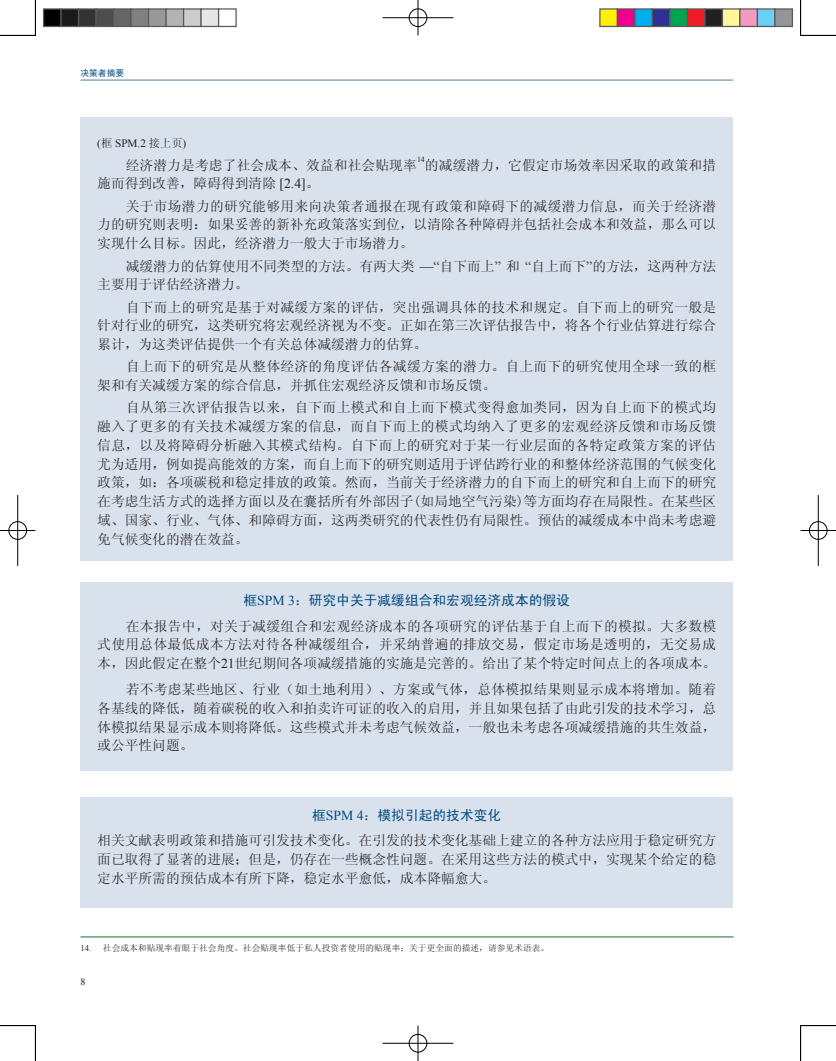
<style>
.page{position:relative;width:836px;height:1061px;background:#fff}
.page>*{position:absolute;margin:0;border:0;box-sizing:border-box;transform-origin:0 0}
.t1{font:13.75px/18.8px "Sim Sun";color:#231f20;text-align:justify}
.t2{font:13.75px/22.2px "Sim Sun";letter-spacing:.025em;color:#231f20}
.t3{font:13.75px "Sim Hei";color:#004a7f}
.t4{font:11.25px "Times New Roman";color:#231f20}
.t5{font:8.75px "Sim Sun";color:#231f20}
.t6{font:8.75px "Sim Hei";color:#004a7f}
.t7{font:7.88px "Times New Roman";color:#231f20}
.s1{font-family:"Sim Sun"}
.s2{font-family:"Times New Roman"}
</style>
<div class="page">
<hr style="left:80px;top:80px;width:653px;height:1px;background:#517daa">
<div style="left:80px;top:117px;width:653px;height:443px;background:#d9e1ed"></div>
<hr style="left:80px;top:937px;width:653px;height:1px;background:#0b7931">
<div style="left:80px;top:582px;width:653px;height:188px;background:#d9e1ed"></div>
<div style="left:80px;top:797px;width:653px;height:110px;background:#d9e1ed"></div>
<hr style="left:0;top:35px;width:35px;height:1px;background:#000">
<hr style="left:800px;top:35px;width:36px;height:1px;background:#000">
<hr style="left:0;top:1025px;width:35px;height:1px;background:#000">
<hr style="left:800px;top:1025px;width:36px;height:1px;background:#000">
<hr style="left:35px;top:0;width:1px;height:35px;background:#000">
<hr style="left:35px;top:1025px;width:1px;height:36px;background:#000">
<hr style="left:800px;top:0;width:1px;height:35px;background:#000">
<hr style="left:800px;top:1025px;width:1px;height:36px;background:#000">
<div style="left:408px;top:8px;width:20px;height:19px;border:2px solid #fff;border-radius:50%"></div>
<hr style="left:382px;top:17px;width:71px;height:2px;background:#fff">
<hr style="left:417px;top:0;width:2px;height:35px;background:#fff">
<div style="left:409px;top:9px;width:18px;height:18px;border:1px solid #000;border-radius:50%"></div>
<hr style="left:382px;top:18px;width:71px;height:1px;background:#000">
<hr style="left:418px;top:0;width:1px;height:35px;background:#000">
<div style="left:408px;top:1033px;width:20px;height:20px;border:2px solid #fff;border-radius:50%"></div>
<hr style="left:382px;top:1042px;width:71px;height:2px;background:#fff">
<hr style="left:417px;top:1025px;width:2px;height:36px;background:#fff">
<div style="left:409px;top:1034px;width:18px;height:18px;border:1px solid #000;border-radius:50%"></div>
<hr style="left:382px;top:1043px;width:71px;height:1px;background:#000">
<hr style="left:418px;top:1025px;width:1px;height:36px;background:#000">
<div style="left:8px;top:521px;width:19px;height:19px;border:2px solid #fff;border-radius:50%"></div>
<hr style="left:17px;top:495px;width:2px;height:71px;background:#fff">
<div style="left:9px;top:521px;width:18px;height:18px;border:1px solid #000;border-radius:50%"></div>
<hr style="left:0;top:530px;width:35px;height:1px;background:#000">
<hr style="left:18px;top:495px;width:1px;height:71px;background:#000">
<div style="left:808px;top:521px;width:20px;height:19px;border:2px solid #fff;border-radius:50%"></div>
<hr style="left:817px;top:495px;width:2px;height:71px;background:#fff">
<div style="left:809px;top:521px;width:18px;height:18px;border:1px solid #000;border-radius:50%"></div>
<hr style="left:800px;top:530px;width:36px;height:1px;background:#000">
<hr style="left:818px;top:495px;width:1px;height:71px;background:#000">
<div style="left:44px;top:9px;width:17px;height:17px;background:#000"></div>
<div style="left:43px;top:8px;width:19px;height:19px;border:1px solid #595959"></div>
<div style="left:61px;top:9px;width:18px;height:17px;background:#1a1a1a"></div>
<div style="left:60px;top:8px;width:19px;height:19px;border:1px solid #595959"></div>
<div style="left:79px;top:9px;width:17px;height:17px;background:#333"></div>
<div style="left:78px;top:8px;width:19px;height:19px;border:1px solid #595959"></div>
<div style="left:96px;top:9px;width:18px;height:17px;background:#4d4d4d"></div>
<div style="left:95px;top:8px;width:19px;height:19px;border:1px solid #595959"></div>
<div style="left:114px;top:9px;width:17px;height:17px;background:#666"></div>
<div style="left:113px;top:8px;width:19px;height:19px;border:1px solid #595959"></div>
<div style="left:131px;top:9px;width:18px;height:17px;background:#808080"></div>
<div style="left:130px;top:8px;width:19px;height:19px;border:1px solid #595959"></div>
<div style="left:149px;top:9px;width:17px;height:17px;background:#999"></div>
<div style="left:148px;top:8px;width:19px;height:19px;border:1px solid #595959"></div>
<div style="left:166px;top:9px;width:18px;height:17px;background:#b3b3b3"></div>
<div style="left:165px;top:8px;width:19px;height:19px;border:1px solid #595959"></div>
<div style="left:184px;top:9px;width:17px;height:17px;background:#ccc"></div>
<div style="left:183px;top:8px;width:19px;height:19px;border:1px solid #595959"></div>
<div style="left:201px;top:9px;width:18px;height:17px;background:#e6e6e6"></div>
<div style="left:200px;top:8px;width:19px;height:19px;border:1px solid #595959"></div>
<div style="left:218px;top:8px;width:19px;height:19px;border:1px solid #595959"></div>
<div style="left:600px;top:9px;width:17px;height:17px;background:#fff101"></div>
<div style="left:599px;top:8px;width:19px;height:19px;border:1px solid #595959"></div>
<div style="left:617px;top:9px;width:18px;height:17px;background:#ed028c"></div>
<div style="left:617px;top:8px;width:18px;height:19px;border:1px solid #595959"></div>
<div style="left:635px;top:9px;width:17px;height:17px;background:#00aeef"></div>
<div style="left:634px;top:8px;width:19px;height:19px;border:1px solid #595959"></div>
<div style="left:652px;top:9px;width:18px;height:17px;background:#2e3092"></div>
<div style="left:652px;top:8px;width:18px;height:19px;border:1px solid #595959"></div>
<div style="left:670px;top:9px;width:17px;height:17px;background:#00a54f"></div>
<div style="left:669px;top:8px;width:19px;height:19px;border:1px solid #595959"></div>
<div style="left:687px;top:9px;width:18px;height:17px;background:#ee1d23"></div>
<div style="left:687px;top:8px;width:18px;height:19px;border:1px solid #595959"></div>
<div style="left:705px;top:9px;width:17px;height:17px;background:#231f20"></div>
<div style="left:704px;top:8px;width:19px;height:19px;border:1px solid #595959"></div>
<div style="left:722px;top:9px;width:18px;height:17px;background:#fff79a"></div>
<div style="left:722px;top:8px;width:18px;height:19px;border:1px solid #595959"></div>
<div style="left:740px;top:9px;width:17px;height:17px;background:#f499c2"></div>
<div style="left:739px;top:8px;width:19px;height:19px;border:1px solid #595959"></div>
<div style="left:757px;top:9px;width:18px;height:17px;background:#6bcff6"></div>
<div style="left:757px;top:8px;width:18px;height:19px;border:1px solid #595959"></div>
<div style="left:775px;top:9px;width:17px;height:17px;background:#939598"></div>
<div style="left:774px;top:8px;width:19px;height:19px;border:1px solid #595959"></div>
<p class="t6" style="left:80px;top:68px;width:45px">决策者摘要</p>
<p class="t4" style="left:97px;top:136px;width:91px">(<span class="s1">框</span> SPM.2 <span class="s1">接上页</span>)</p>
<p class="t1" style="left:126px;top:155px;width:293px">经济潜力是考虑了社会成本、效益和社会贴现率</p>
<p class="t7" style="left:417px;top:154px;width:9px">14</p>
<p class="t1" style="left:425px;top:155px;width:293px">的减缓潜力，它假定市场效率因采取的政策和措</p>
<p class="t2" style="left:126px;top:172px;width:592px;text-indent:-28px">施而得到改善，障碍得到清除 <span class="s2">[2.4]</span>。<br>关于市场潜力的研究能够用来向决策者通报在现有政策和障碍下的减缓潜力信息，而关于经济潜</p>
<p class="t1" style="left:97px;top:215px;width:620px">力的研究则表明：如果妥善的新补充政策落实到位，以清除各种障碍并包括社会成本和效益，那么可以实现什么目标。因此，经济潜力一般大于市场潜力。</p>
<p class="t1" style="left:97px;top:256px;width:620px;text-indent:28px">减缓潜力的估算使用不同类型的方法。有两大类 <span class="s2">—“</span>自下而上<span class="s2">”</span> 和 <span class="s2">“</span>自上而下<span class="s2">”</span>的方法，这两种方法主要用于评估经济潜力。</p>
<p class="t1" style="left:97px;top:297px;width:620px;text-indent:28px">自下而上的研究是基于对减缓方案的评估，突出强调具体的技术和规定。自下而上的研究一般是针对行业的研究，这类研究将宏观经济视为不变。正如在第三次评估报告中，将各个行业估算进行综合累计，为这类评估提供一个有关总体减缓潜力的估算。</p>
<p class="t2" style="left:97px;top:357px;width:620px;line-height:18.8px;text-indent:28px">自上而下的研究是从整体经济的角度评估各减缓方案的潜力。自上而下的研究使用全球一致的框架和有关减缓方案的综合信息，并抓住宏观经济反馈和市场反馈。</p>
<p class="t1" style="left:97px;top:398px;width:620px;text-indent:28px">自从第三次评估报告以来，自下而上模式和自上而下模式变得愈加类同，因为自上而下的模式均融入了更多的有关技术减缓方案的信息，而自下而上的模式均纳入了更多的宏观经济反馈和市场反馈信息，以及将障碍分析融入其模式结构。自下而上的研究对于某一行业层面的各特定政策方案的评估尤为适用，例如提高能效的方案，而自上而下的研究则适用于评估跨行业的和整体经济范围的气候变化政策，如：各项碳税和稳定排放的政策。然而，当前关于经济潜力的自下而上的研究和自上而下的研究在考虑生活方式的选择方面以及在囊括所有外部因子(如局地空气污染)等方面均存在局限性。在某些区域、国家、行业、气体、和障碍方面，这两类研究的代表性仍有局限性。预估的减缓成本中尚未考虑避免气候变化的潜在效益。</p>
<p class="t3" style="left:243px;top:593px;width:328px">框<span class="s2">SPM 3</span>：研究中关于减缓组合和宏观经济成本的假设</p>
<p class="t1" style="left:97px;top:616px;width:620px;text-indent:28px">在本报告中，对关于减缓组合和宏观经济成本的各项研究的评估基于自上而下的模拟。大多数模式使用总体最低成本方法对待各种减缓组合，并采纳普遍的排放交易，假定市场是透明的，无交易成本，因此假定在整个<span class="s2">21</span>世纪期间各项减缓措施的实施是完善的。给出了某个特定时间点上的各项成本。</p>
<p class="t1" style="left:97px;top:680px;width:620px;text-indent:28px">若不考虑某些地区、行业（如土地利用）、方案或气体，总体模拟结果则显示成本将增加。随着各基线的降低，随着碳税的收入和拍卖许可证的收入的启用，并且如果包括了由此引发的技术学习，总体模拟结果显示成本则将降低。这些模式并未考虑气候效益，一般也未考虑各项减缓措施的共生效益，或公平性问题。</p>
<p class="t3" style="left:312px;top:808px;width:191px">框<span class="s2">SPM 4</span>：模拟引起的技术变化</p>
<p class="t1" style="left:97px;top:831px;width:620px">相关文献表明政策和措施可引发技术变化。在引发的技术变化基础上建立的各种方法应用于稳定研究方面已取得了显著的进展；但是，仍存在一些概念性问题。在采用这些方法的模式中，实现某个给定的稳定水平所需的预估成本有所下降，稳定水平愈低，成本降幅愈大。</p>
<p class="t5" style="left:80px;top:944px;width:470px"><span class="s2">14.</span> 社会成本和贴现率着眼于社会角度。社会贴现率低于私人投资者使用的贴现率；关于更全面的描述，请参见术语表。</p>
</div>
